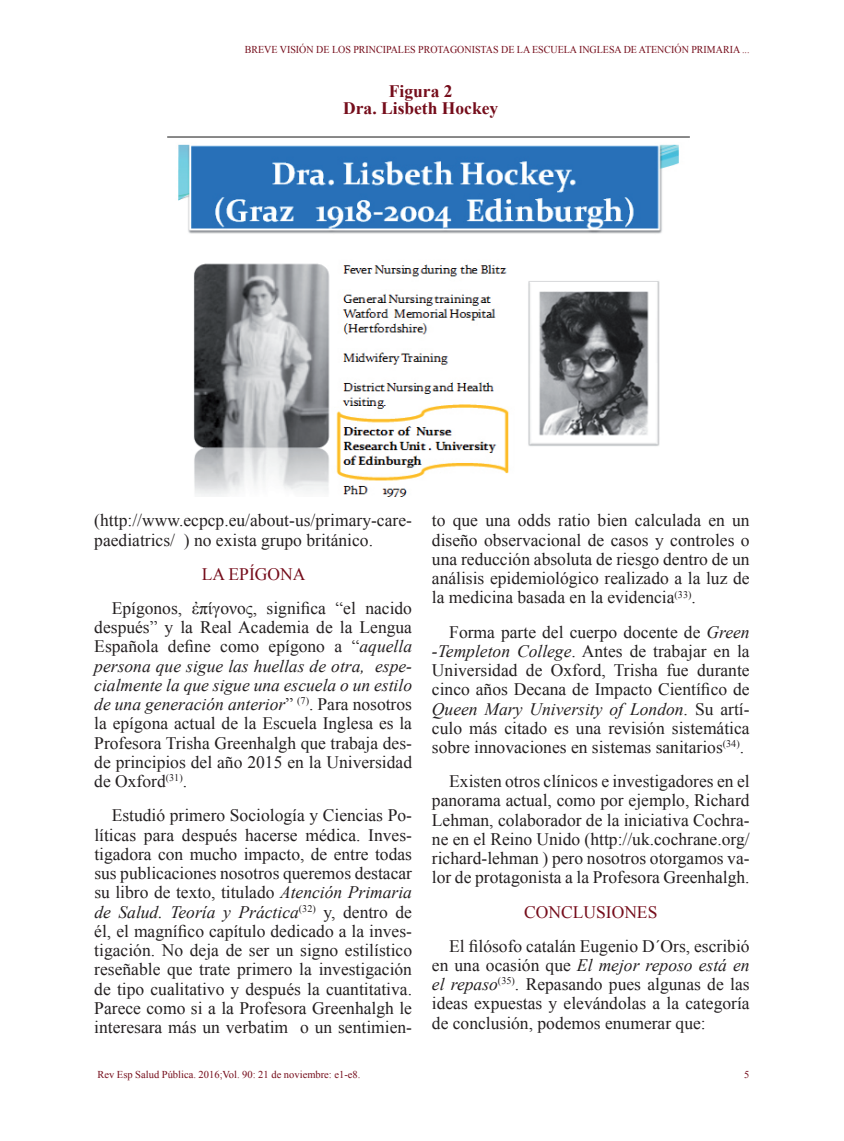
<style>
.page{position:relative;width:844px;height:1141px;background:#fff}
.page>*{position:absolute;margin:0;border:0;box-sizing:border-box;transform-origin:0 0}
.t1{font:17.5px/19.2px "Times New Roman";color:#231f20;text-align:justify}
.t2{font:700 17.5px/17.5px "Times New Roman";color:#750d1b;text-align:center}
.t3{font:17.5px "Times New Roman";color:#750d1b}
.t4{font:10.5px "Times New Roman";color:#750d1b;scale:.95 1}
.t5{font:10.5px "Times New Roman";color:#750d1b}
.s1{font-style:italic}
</style>
<div class="page">
<img style="left:167px;top:136px;width:523px;height:361px">
<p class="t4" style="left:245px;top:43px;width:532px">BREVE VISIÓN DE LOS PRINCIPALES PROTAGONISTAS DE LA ESCUELA INGLESA DE ATENCIÓN PRIMARIA ...</p>
<p class="t2" style="left:343px;top:82px;width:157px">Figura 2<br>Dra. Lisbeth Hockey</p>
<p class="t1" style="left:94px;top:511px;width:319px">(http://www.ecpcp.eu/about-us/primary-care&shy;paediatrics/ ) no exista grupo británico.</p>
<p class="t3" style="left:202px;top:562px;width:105px">LA EPÍGONA</p>
<p class="t1" style="left:94px;top:598px;width:319px;text-indent:17px">Epígonos, ἐπίγονος, significa “el nacido después” y la Real Academia de la Lengua Española define como epígono a “<span class="s1">aquella persona que sigue las huellas de otra, espe&shy;cialmente la que sigue una escuela o un estilo de una generación anterior</span>” <sup>(7)</sup>. Para nosotros la epígona actual de la Escuela Inglesa es la Profesora Trisha Greenhalgh que trabaja des&shy;de principios del año 2015 en la Universidad de Oxford<sup>(31)</sup>.</p>
<p class="t1" style="left:94px;top:806px;width:319px;text-indent:17px">Estudió primero Sociología y Ciencias Po&shy;líticas para después hacerse médica. Inves&shy;tigadora con mucho impacto, de entre todas sus publicaciones nosotros queremos destacar su libro de texto, titulado <span class="s1">Atención Primaria de Salud. Teoría y Práctica</span><sup>(32)</sup> y, dentro de él, el magnífico capítulo dedicado a la inves&shy;tigación. No deja de ser un signo estilístico reseñable que trate primero la investigación de tipo cualitativo y después la cuantitativa.<br>Parece como si a la Profesora Greenhalgh le interesara más un verbatim o un sentimien-</p>
<p class="t1" style="left:432px;top:511px;width:319px">to que una odds ratio bien calculada en un diseño observacional de casos y controles o una reducción absoluta de riesgo dentro de un análisis epidemiológico realizado a la luz de la medicina basada en la evidencia<sup>(33)</sup>.</p>
<p class="t1" style="left:432px;top:622px;width:319px;text-indent:17px">Forma parte del cuerpo docente de <span class="s1">Green -Templeton College</span>. Antes de trabajar en la Universidad de Oxford, Trisha fue durante cinco años Decana de Impacto Científico de <span class="s1">Queen Mary University of London</span>. Su artí&shy;culo más citado es una revisión sistemática sobre innovaciones en sistemas sanitarios<sup>(34)</sup>.</p>
<p class="t1" style="left:432px;top:771px;width:319px;text-indent:17px">Existen otros clínicos e investigadores en el panorama actual, como por ejemplo, Richard Lehman, colaborador de la iniciativa Cochra&shy;ne en el Reino Unido (http://uk.cochrane.org/ richard-lehman ) pero nosotros otorgamos va&shy;lor de protagonista a la Profesora Greenhalgh.</p>
<p class="t3" style="left:524px;top:900px;width:135px">CONCLUSIONES</p>
<p class="t1" style="left:432px;top:936px;width:319px;text-indent:17px">El filósofo catalán Eugenio D´Ors, escribió en una ocasión que <span class="s1">El mejor reposo está en el repaso</span><sup>(35)</sup>. Repasando pues algunas de las ideas expuestas y elevándolas a la categoría de conclusión, podemos enumerar que:</p>
<p class="t5" style="left:97px;top:1067px;width:264px">Rev Esp Salud Pública. 2016;Vol. 90: 21 de noviembre: e1-e8.</p>
<p class="t5" style="left:743px;top:1067px;width:7px">5</p>
</div>
